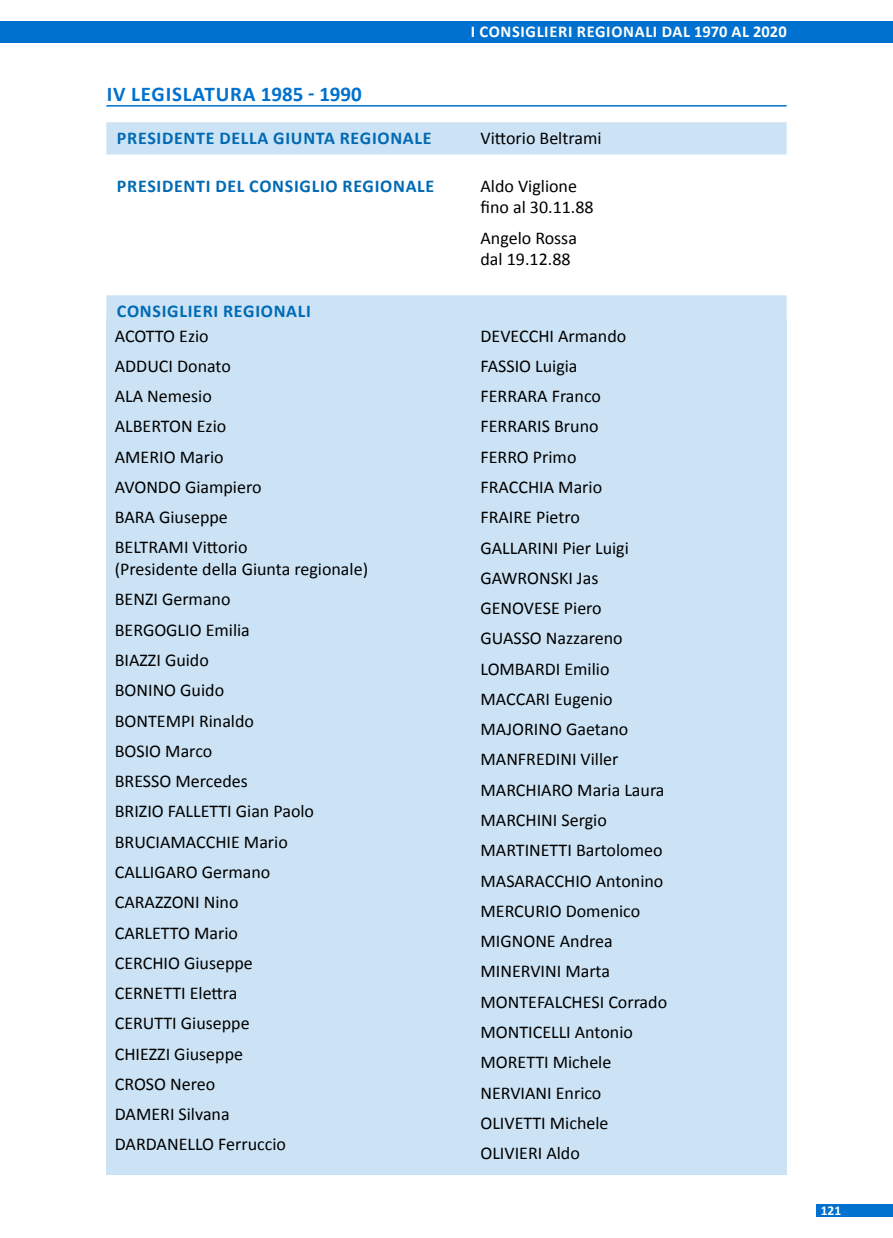
<style>
.page{position:relative;width:893px;height:1238px;background:#fff}
.page>*{position:absolute;margin:0;border:0;box-sizing:border-box;transform-origin:0 0}
.t1{font:700 21px "Calibri";letter-spacing:.04em;color:#0071ce}
.t2{font:18px/30.3px "Calibri";color:#000}
.t3{font:700 18px "Calibri";letter-spacing:.04em;color:#006ab4}
.t4{font:700 16.5px "Calibri";letter-spacing:.04em;color:#fff}
.t5{font:700 13.5px "Calibri";color:#fff}
</style>
<div class="page">
<div style="left:0;top:21px;width:893px;height:22px;background:#0071ce"></div>
<div style="left:816px;top:1203px;width:77px;height:13px;background:#0071ce"></div>
<div style="left:106px;top:319px;width:681px;height:22px;background:#cce3f5"></div>
<div style="left:106px;top:328px;width:681px;height:846px;background:#cce3f5"></div>
<hr style="left:106px;top:105px;width:681px;height:2px;background:#0071ce">
<div style="left:106px;top:122px;width:681px;height:32px;background:#cce3f5"></div>
<div style="left:106px;top:295px;width:681px;height:32px;background:#cce3f5"></div>
<p class="t4" style="left:471px;top:20px;width:317px">I CONSIGLIERI REGIONALI DAL 1970 AL 2020</p>
<p class="t1" style="left:107px;top:79px;width:257px">IV LEGISLATURA 1985 - 1990</p>
<p class="t3" style="left:117px;top:126px;width:316px">PRESIDENTE DELLA GIUNTA REGIONALE</p>
<p class="t2" style="left:480px;top:123px;width:122px">Vittorio Beltrami</p>
<p class="t3" style="left:117px;top:173px;width:319px">PRESIDENTI DEL CONSIGLIO REGIONALE</p>
<p class="t2" style="left:481px;top:174px;width:115px;line-height:21.8px">Aldo Viglione fino al 30.11.88</p>
<p class="t2" style="left:481px;top:226px;width:98px;line-height:21.8px">Angelo Rossa dal 19.12.88</p>
<p class="t3" style="left:117px;top:299px;width:196px">CONSIGLIERI REGIONALI</p>
<p class="t2" style="left:115px;top:320px;width:148px">ACOTTO Ezio<br>ADDUCI Donato<br>ALA Nemesio<br>ALBERTON Ezio<br>AMERIO Mario<br>AVONDO Giampiero<br>BARA Giuseppe<br>BELTRAMI Vittorio</p>
<p class="t2" style="left:115px;top:553px;width:255px">(Presidente della Giunta regionale)<br>BENZI Germano<br>BERGOGLIO Emilia<br>BIAZZI Guido<br>BONINO Guido<br>BONTEMPI Rinaldo<br>BOSIO Marco<br>BRESSO Mercedes<br>BRIZIO FALLETTI Gian Paolo<br>BRUCIAMACCHIE Mario<br>CALLIGARO Germano<br>CARAZZONI Nino<br>CARLETTO Mario<br>CERCHIO Giuseppe<br>CERNETTI Elettra<br>CERUTTI Giuseppe<br>CHIEZZI Giuseppe<br>CROSO Nereo<br>DAMERI Silvana<br>DARDANELLO Ferruccio</p>
<p class="t2" style="left:480px;top:320px;width:188px">DEVECCHI Armando<br>FASSIO Luigia<br>FERRARA Franco<br>FERRARIS Bruno<br>FERRO Primo<br>FRACCHIA Mario<br>FRAIRE Pietro<br>GALLARINI Pier Luigi<br>GAWRONSKI Jas<br>GENOVESE Piero<br>GUASSO Nazzareno<br>LOMBARDI Emilio<br>MACCARI Eugenio<br>MAJORINO Gaetano<br>MANFREDINI Viller<br>MARCHIARO Maria Laura<br>MARCHINI Sergio<br>MARTINETTI Bartolomeo<br>MASARACCHIO Antonino<br>MERCURIO Domenico<br>MIGNONE Andrea<br>MINERVINI Marta<br>MONTEFALCHESI Corrado<br>MONTICELLI Antonio<br>MORETTI Michele<br>NERVIANI Enrico<br>OLIVETTI Michele<br>OLIVIERI Aldo</p>
<p class="t5" style="left:821px;top:1200px;width:22px">121</p>
</div>
